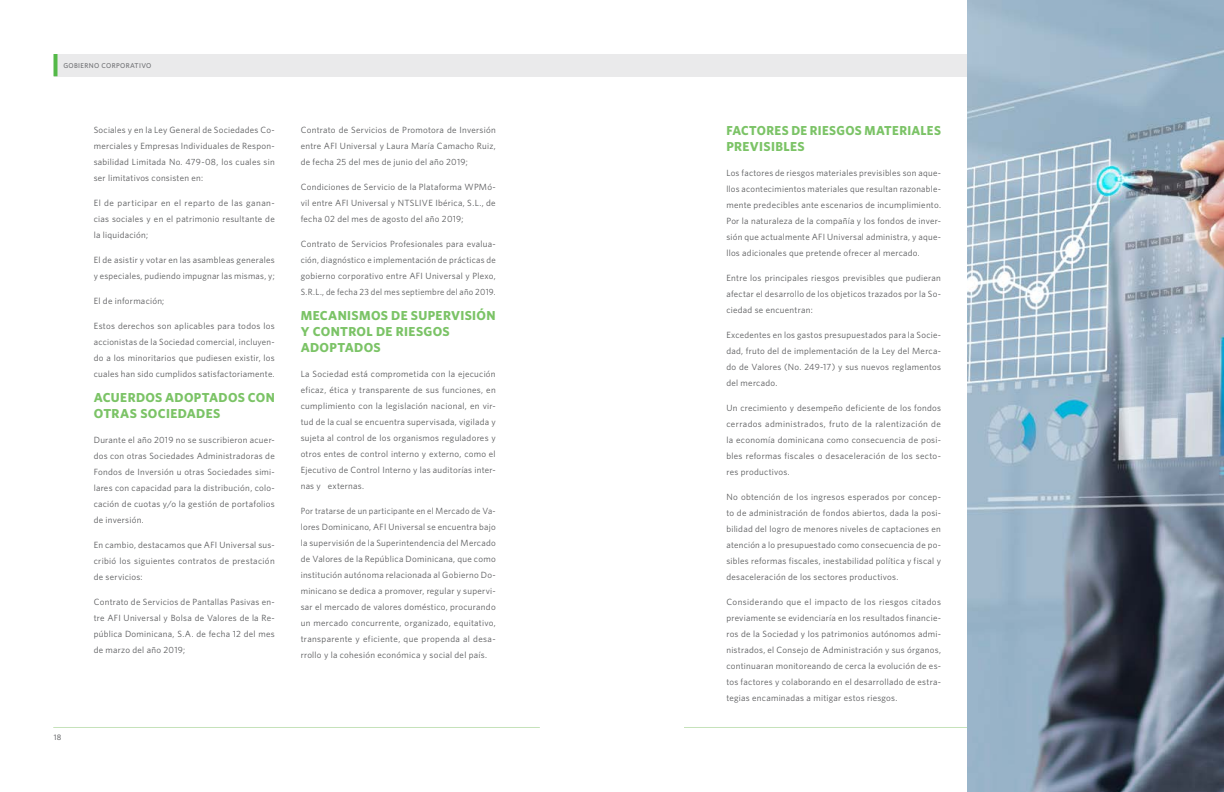
<style>
.page{position:relative;width:1224px;height:792px;background:#fff}
.page>*{position:absolute;margin:0;border:0;box-sizing:border-box;transform-origin:0 0}
.t1{font:700 13px/16px "Whitney";letter-spacing:.025em;color:#7bc366}
.t2{font:700 13px/16px "Whitney";letter-spacing:.025em;color:#7bc366;scale:.96 1}
.t3{font:9px/16px "Whitney";letter-spacing:.03em;color:#58595b;text-align:justify}
.t4{font:9px/16px "Whitney";letter-spacing:.03em;color:#58595b;text-align:justify;scale:.96 1}
.t5{font:500 8px "Whitney";color:#6d6e71}
.t6{font:500 7px "Whitney";letter-spacing:.05em;color:#6d6e71}
</style>
<div class="page">
<div style="left:54px;top:54px;width:1116px;height:22px;background:#eaeaeb"></div>
<hr style="left:684px;top:727px;width:487px;height:1px;background:#acd69c">
<hr style="left:53px;top:727px;width:487px;height:1px;background:#acd69c">
<svg style="left:54px;top:54px;width:4px;height:22px"></svg>
<img style="left:968px;top:0;width:256px;height:792px">
<p class="t6" style="left:63px;top:61px;width:90px">GOBIERNO CORPORATIVO</p>
<p class="t3" style="left:94px;top:122px;width:183px">Sociales y en la Ley General de Sociedades Co&shy;merciales y Empresas Individuales de Respon&shy;sabilidad Limitada No. 479-08, los cuales sin ser limitativos consisten en:</p>
<p class="t3" style="left:94px;top:195px;width:183px">El de participar en el reparto de las ganan&shy;cias sociales y en el patrimonio resultante de la liquidación;</p>
<p class="t3" style="left:94px;top:252px;width:183px">El de asistir y votar en las asambleas generales y especiales, pudiendo impugnar las mismas, y;</p>
<p class="t3" style="left:94px;top:293px;width:72px">El de información;</p>
<p class="t3" style="left:94px;top:318px;width:183px">Estos derechos son aplicables para todos los accionistas de la Sociedad comercial, incluyen&shy;do a los minoritarios que pudiesen existir, los cuales han sido cumplidos satisfactoriamente.</p>
<h1 class="t1" style="left:94px;top:389px;width:183px">ACUERDOS ADOPTADOS CON<br>OTRAS SOCIEDADES</h1>
<p class="t3" style="left:94px;top:432px;width:183px">Durante el año 2019 no se suscribieron acuer&shy;dos con otras Sociedades Administradoras de Fondos de Inversión u otras Sociedades simi&shy;lares con capacidad para la distribución, colo&shy;cación de cuotas y/o la gestión de portafolios de inversión.</p>
<p class="t3" style="left:94px;top:537px;width:183px">En cambio, destacamos que AFI Universal sus&shy;cribió los siguientes contratos de prestación de servicios:</p>
<p class="t3" style="left:94px;top:594px;width:183px">Contrato de Servicios de Pantallas Pasivas en&shy;tre AFI Universal y Bolsa de Valores de la Re&shy;pública Dominicana, S.A. de fecha 12 del mes de marzo del año 2019;</p>
<p class="t3" style="left:301px;top:122px;width:197px">Contrato de Servicios de Promotora de Inversión entre AFI Universal y Laura María Camacho Ruiz, de fecha 25 del mes de junio del año 2019;</p>
<p class="t3" style="left:301px;top:179px;width:196px">Condiciones de Servicio de la Plataforma WPMó&shy;vil entre AFI Universal y NTSLIVE Ibérica, S.L., de fecha 02 del mes de agosto del año 2019;</p>
<p class="t3" style="left:301px;top:236px;width:197px">Contrato de Servicios Profesionales para evalua&shy;ción, diagnóstico e implementación de prácticas de gobierno corporativo entre AFI Universal y Plexo, S.R.L., de fecha 23 del mes septiembre del año 2019.</p>
<h1 class="t1" style="left:301px;top:307px;width:196px">MECANISMOS DE SUPERVISIÓN<br>Y CONTROL DE RIESGOS<br>ADOPTADOS</h1>
<p class="t3" style="left:301px;top:366px;width:197px">La Sociedad está comprometida con la ejecución eficaz, ética y transparente de sus funciones, en cumplimiento con la legislación nacional, en vir&shy;tud de la cual se encuentra supervisada, vigilada y sujeta al control de los organismos reguladores y otros entes de control interno y externo, como el Ejecutivo de Control Interno y las auditorías inter&shy;nas y externas.</p>
<p class="t4" style="left:301px;top:503px;width:205px">Por tratarse de un participante en el Mercado de Va&shy;lores Dominicano, AFI Universal se encuentra bajo la supervisión de la Superintendencia del Mercado de Valores de la República Dominicana, que como institución autónoma relacionada al Gobierno Do&shy;minicano se dedica a promover, regular y supervi&shy;sar el mercado de valores doméstico, procurando un mercado concurrente, organizado, equitativo, transparente y eficiente, que propenda al desa&shy;rrollo y la cohesión económica y social del país.</p>
<p class="t5" style="left:54px;top:732px;width:9px">18</p>
<h1 class="t2" style="left:726px;top:122px;width:225px">FACTORES DE RIESGOS MATERIALES<br>PREVISIBLES</h1>
<p class="t3" style="left:726px;top:165px;width:216px">Los factores de riesgos materiales previsibles son aque&shy;llos acontecimientos materiales que resultan razonable&shy;mente predecibles ante escenarios de incumplimiento.<br>Por la naturaleza de la compañía y los fondos de inver&shy;sión que actualmente AFI Universal administra, y aque&shy;llos adicionales que pretende ofrecer al mercado.</p>
<p class="t3" style="left:726px;top:270px;width:216px">Entre los principales riesgos previsibles que pudieran afectar el desarrollo de los objeticos trazados por la So&shy;ciedad se encuentran:</p>
<p class="t3" style="left:726px;top:327px;width:216px">Excedentes en los gastos presupuestados para la Socie&shy;dad, fruto del de implementación de la Ley del Merca&shy;do de Valores (No. 249-17) y sus nuevos reglamentos del mercado.</p>
<p class="t3" style="left:726px;top:400px;width:216px">Un crecimiento y desempeño deficiente de los fondos cerrados administrados, fruto de la ralentización de la economía dominicana como consecuencia de posi&shy;bles reformas fiscales o desaceleración de los secto&shy;res productivos.</p>
<p class="t3" style="left:726px;top:489px;width:216px">No obtención de los ingresos esperados por concep&shy;to de administración de fondos abiertos, dada la posi&shy;bilidad del logro de menores niveles de captaciones en atención a lo presupuestado como consecuencia de po&shy;sibles reformas fiscales, inestabilidad política y fiscal y desaceleración de los sectores productivos.</p>
<p class="t3" style="left:726px;top:594px;width:216px">Considerando que el impacto de los riesgos citados previamente se evidenciaría en los resultados financie&shy;ros de la Sociedad y los patrimonios autónomos admi&shy;nistrados, el Consejo de Administración y sus órganos, continuaran monitoreando de cerca la evolución de es&shy;tos factores y colaborando en el desarrollado de estra&shy;tegias encaminadas a mitigar estos riesgos.</p>
</div>
